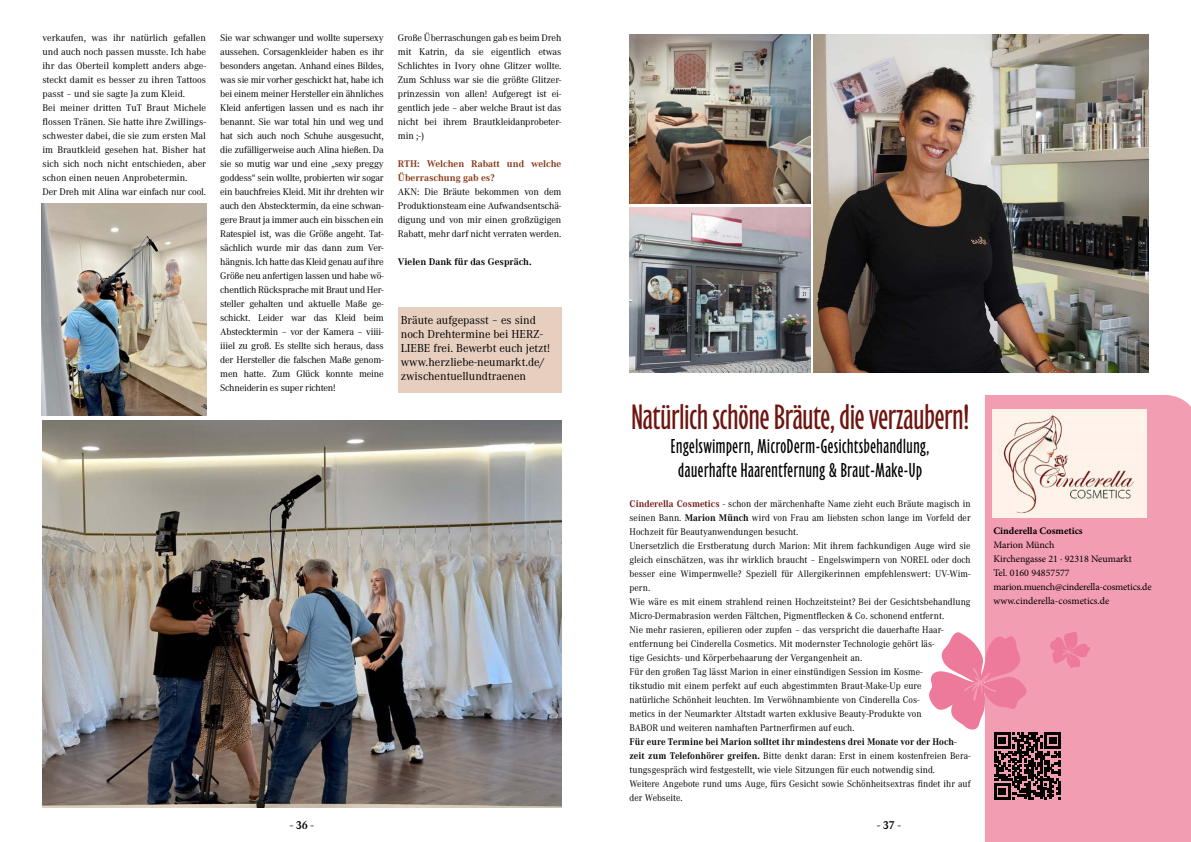
<style>
.page{position:relative;width:1191px;height:842px;background:#fff}
.page>*{position:absolute;margin:0;border:0;box-sizing:border-box;transform-origin:0 0}
.Headline{font:35px "Eric Machat Headline";color:#6f1510}
.Headline-2{font:20px/24px "Eric Machat Headline";letter-spacing:.03em;color:#000;text-align:center}
.Fließtext_corporate{font:12px/14px "Corporate A";color:#000}
.t1{font:700 12px "Corporate A";color:#000;scale:.95 1}
.Fließtext_corporate-2{font:10px/14px "Corporate A";letter-spacing:-.01em;color:#000;text-align:justify}
.Fließtext_Initial{font:10px/14px "Corporate A";letter-spacing:.005em;color:#010202;scale:.95 1}
.t2{font:10px "Minion Pro";letter-spacing:-.005em;color:#000}
.Fließtext_corporate-3{font:700 10px/14px "Corporate A";color:#843312}
.Fließtext_corporate-4{font:700 10px "Corporate A";color:#000}
.t3{font:700 10px "Minion Pro";color:#000}
.s1{font-weight:700;color:#6f1510}
.s2{font-weight:700}
</style>
<div class="page">
<div style="left:398px;top:307px;width:163px;height:85px;background:#e7cfc0"></div>
<img style="left:43px;top:421px;width:518px;height:387px">
<div style="left:985px;top:395px;width:206px;height:447px;background:#f39db3"></div>
<img style="left:992px;top:409px;width:154px;height:109px">
<svg style="left:929px;top:632px;width:161px;height:167px"></svg>
<img style="left:814px;top:34px;width:334px;height:339px">
<img style="left:629px;top:34px;width:181px;height:169px">
<img style="left:629px;top:208px;width:181px;height:165px">
<img style="left:41px;top:203px;width:165px;height:213px">
<p class="Fließtext_corporate-2" style="left:43px;top:30px;width:165px">verkaufen, was ihr natürlich gefallen und auch noch passen musste. Ich habe ihr das Oberteil komplett anders abge&shy;steckt damit es besser zu ihren Tattoos passt – und sie sagte Ja zum Kleid.</p>
<p class="Fließtext_corporate-2" style="left:43px;top:100px;width:165px">Bei meiner dritten TuT Braut Michele flossen Tränen. Sie hatte ihre Zwillings&shy;schwester dabei, die sie zum ersten Mal im Brautkleid gesehen hat. Bisher hat sich sich noch nicht entschieden, aber schon einen neuen Anprobetermin.</p>
<p class="Fließtext_corporate-2" style="left:43px;top:184px;width:165px">Der Dreh mit Alina war einfach nur cool.</p>
<p class="Fließtext_corporate-2" style="left:220px;top:30px;width:165px">Sie war schwanger und wollte supersexy aussehen. Corsagenkleider haben es ihr besonders angetan. Anhand eines Bildes, was sie mir vorher geschickt hat, habe ich bei einem meiner Hersteller ein ähnliches Kleid anfertigen lassen und es nach ihr benannt. Sie war total hin und weg und hat sich auch noch Schuhe ausgesucht, die zufälligerweise auch Alina hießen. Da sie so mutig war und eine „sexy preggy goddess“ sein wollte, probierten wir sogar ein bauchfreies Kleid. Mit ihr drehten wir auch den Abstecktermin, da eine schwan&shy;gere Braut ja immer auch ein bisschen ein Ratespiel ist, was die Größe angeht. Tat&shy;sächlich wurde mir das dann zum Ver&shy;hängnis. Ich hatte das Kleid genau auf ihre Größe neu anfertigen lassen und habe wö&shy;chentlich Rücksprache mit Braut und Her&shy;steller gehalten und aktuelle Maße ge&shy;schickt. Leider war das Kleid beim Abstecktermin – vor der Kamera – viiii&shy;iiiel zu groß. Es stellte sich heraus, dass der Hersteller die falschen Maße genom&shy;men hatte. Zum Glück konnte meine Schneiderin es super richten!</p>
<p class="Fließtext_corporate-2" style="left:398px;top:30px;width:165px">Große Überraschungen gab es beim Dreh mit Katrin, da sie eigentlich etwas Schlichtes in Ivory ohne Glitzer wollte.<br>Zum Schluss war sie die größte Glitzer&shy;prinzessin von allen! Aufgeregt ist ei&shy;gentlich jede – aber welche Braut ist das nicht bei ihrem Brautkleidanprobeter&shy;min ;-)</p>
<p class="Fließtext_corporate-3" style="left:398px;top:156px;width:165px">RTH: Welchen Rabatt und welche<br>Überraschung gab es?</p>
<p class="Fließtext_corporate-2" style="left:398px;top:184px;width:165px">AKN: Die Bräute bekommen von dem Produktionsteam eine Aufwandsentschä&shy;digung und von mir einen großzügigen Rabatt, mehr darf nicht verraten werden.</p>
<p class="Fließtext_corporate-4" style="left:398px;top:255px;width:135px">Vielen Dank für das Gespräch.</p>
<p class="Fließtext_corporate" style="left:401px;top:312px;width:151px">Bräute aufgepasst – es sind noch Drehtermine bei HERZ-<br>LIEBE frei. Bewerbt euch jetzt! www.herzliebe-neumarkt.de/ zwischentuellundtraenen</p>
<p class="Headline" style="left:631px;top:398px;width:339px">Natürlich schöne Bräute, die verzaubern!</p>
<p class="Headline-2" style="left:671px;top:434px;width:260px">Engelswimpern, MicroDerm-Gesichtsbehandlung, dauerhafte Haarentfernung &amp; Braut-Make-Up</p>
<p class="Fließtext_Initial" style="left:629px;top:496px;width:360px;text-align:justify"><span class="s1">Cinderella Cosmetics</span> - schon der märchenhafte Name zieht euch Bräute magisch in seinen Bann. <span class="s2">Marion Münch</span> wird von Frau am liebsten schon lange im Vorfeld der Hochzeit für Beautyanwendungen besucht.</p>
<p class="Fließtext_Initial" style="left:629px;top:538px;width:360px;text-align:justify">Unersetzlich die Erstberatung durch Marion: Mit ihrem fachkundigen Auge wird sie gleich einschätzen, was ihr wirklich braucht – Engelswimpern von NOREL oder doch besser eine Wimpernwelle? Speziell für Allergikerinnen empfehlenswert: UV-Wim&shy;pern.</p>
<p class="Fließtext_Initial" style="left:629px;top:594px;width:360px">Wie wäre es mit einem strahlend reinen Hochzeitsteint? Bei der Gesichtsbehandlung<br>Micro-Dermabrasion werden Fältchen, Pigmentflecken &amp; Co. schonend entfernt.</p>
<p class="Fließtext_Initial" style="left:629px;top:622px;width:332px">Nie mehr rasieren, epilieren oder zupfen – das verspricht die dauerhafte Haar&shy;entfernung bei Cinderella Cosmetics. Mit modernster Technologie gehört läs&shy;tige Gesichts- und Körperbehaarung der Vergangenheit an.</p>
<p class="Fließtext_Initial" style="left:629px;top:664px;width:310px">Für den großen Tag lässt Marion in einer einstündigen Session im Kosme&shy;tikstudio mit einem perfekt auf euch abgestimmten Braut-Make-Up eure natürliche Schönheit leuchten. Im Verwöhnambiente von Cinderella Cos&shy;metics in der Neumarkter Altstadt warten exklusive Beauty-Produkte von BABOR und weiteren namhaften Partnerfirmen auf euch.</p>
<p class="Fließtext_Initial" style="left:629px;top:734px;width:360px"><span class="s2">Für eure Termine bei Marion solltet ihr mindestens drei Monate vor der Hoch&shy;zeit zum Telefonhörer greifen.</span> Bitte denkt daran: Erst in einem kostenfreien Bera&shy;tungsgespräch wird festgestellt, wie viele Sitzungen für euch notwendig sind.</p>
<p class="Fließtext_Initial" style="left:629px;top:776px;width:360px">Weitere Angebote rund ums Auge, fürs Gesicht sowie Schönheitsextras findet ihr auf der Webseite.</p>
<p class="t1" style="left:290px;top:817px;width:26px">- 36 -</p>
<p class="t1" style="left:877px;top:817px;width:26px">- 37 -</p>
<p class="t3" style="left:993px;top:524px;width:91px">Cinderella Cosmetics</p>
<p class="t2" style="left:993px;top:538px;width:63px">Marion Münch</p>
<p class="t2" style="left:993px;top:552px;width:140px">Kirchengasse 21 · 92318 Neumarkt</p>
<p class="t2" style="left:993px;top:566px;width:78px">Tel. 0160 94857577</p>
<p class="t2" style="left:993px;top:580px;width:160px">marion.muench@cinderella-cosmetics.de</p>
<p class="t2" style="left:993px;top:594px;width:117px">www.cinderella-cosmetics.de</p>
</div>
